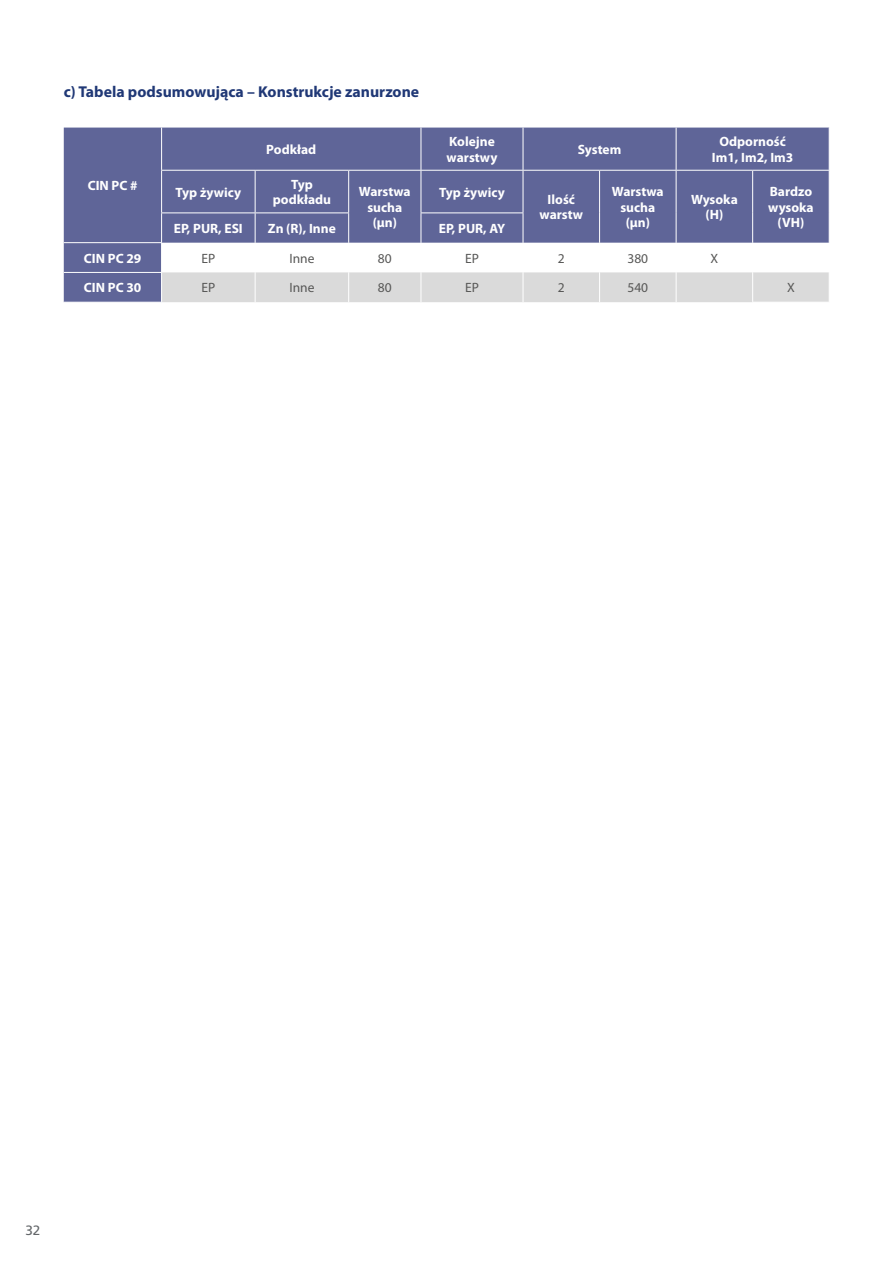
<style>
.page{position:relative;width:893px;height:1263px;background:#fff}
.page>*{position:absolute;margin:0;border:0;box-sizing:border-box;transform-origin:0 0}
.t1{font:700 15.75px "Myriad Pro";color:#203876}
.t2{font:700 13.5px/15.6px "Myriad Pro";color:#fff;text-align:center}
.t3{font:13.5px "Myriad Pro";color:#575756}
.t4{font:13.5px "Frutiger";color:#636669}
</style>
<div class="page">
<div style="left:64px;top:128px;width:765px;height:174px;background:#5f6598"></div>
<hr style="left:161px;top:128px;width:1px;height:42px;background:#fff">
<hr style="left:421px;top:128px;width:1px;height:42px;background:#fff">
<hr style="left:523px;top:128px;width:1px;height:42px;background:#fff">
<hr style="left:676px;top:128px;width:1px;height:42px;background:#fff">
<hr style="left:421px;top:171px;width:1px;height:41px;background:#fff">
<hr style="left:523px;top:171px;width:1px;height:41px;background:#fff">
<hr style="left:676px;top:171px;width:1px;height:42px;background:#fff">
<hr style="left:349px;top:170px;width:72px;height:1px;background:#fff">
<hr style="left:421px;top:170px;width:102px;height:1px;background:#fff">
<hr style="left:523px;top:170px;width:77px;height:1px;background:#fff">
<hr style="left:600px;top:170px;width:76px;height:1px;background:#fff">
<hr style="left:676px;top:170px;width:77px;height:1px;background:#fff">
<hr style="left:753px;top:170px;width:77px;height:1px;background:#fff">
<hr style="left:421px;top:212px;width:102px;height:1px;background:#fff">
<hr style="left:64px;top:242px;width:98px;height:1px;background:#fff">
<hr style="left:64px;top:272px;width:98px;height:1px;background:#fff">
<hr style="left:161px;top:170px;width:94px;height:1px;background:#fff">
<hr style="left:161px;top:171px;width:1px;height:41px;background:#fff">
<hr style="left:255px;top:170px;width:94px;height:1px;background:#fff">
<hr style="left:255px;top:171px;width:1px;height:41px;background:#fff">
<hr style="left:348px;top:171px;width:1px;height:41px;background:#fff">
<hr style="left:161px;top:212px;width:94px;height:1px;background:#fff">
<hr style="left:255px;top:212px;width:94px;height:1px;background:#fff">
<hr style="left:599px;top:171px;width:1px;height:42px;background:#fff">
<hr style="left:752px;top:171px;width:1px;height:42px;background:#fff">
<svg style="left:161px;top:213px;width:668px;height:89px"></svg>
<hr style="left:255px;top:272px;width:1px;height:30px;background:#fff">
<hr style="left:348px;top:272px;width:1px;height:30px;background:#fff">
<hr style="left:421px;top:272px;width:1px;height:30px;background:#fff">
<hr style="left:523px;top:272px;width:1px;height:30px;background:#fff">
<hr style="left:599px;top:272px;width:1px;height:30px;background:#fff">
<hr style="left:676px;top:272px;width:1px;height:30px;background:#fff">
<hr style="left:752px;top:272px;width:1px;height:30px;background:#fff">
<p class="t1" style="left:64px;top:81px;width:357px">c) Tabela podsumowująca – Konstrukcje zanurzone</p>
<p class="t2" style="left:88px;top:177px;width:51px">CIN PC #</p>
<p class="t2" style="left:266px;top:141px;width:51px">Podkład</p>
<p class="t2" style="left:447px;top:133px;width:52px;text-align:left">Kolejne warstwy</p>
<p class="t2" style="left:578px;top:141px;width:45px">System</p>
<p class="t2" style="left:712px;top:133px;width:83px">Odporność<br>Im1, Im2, Im3</p>
<p class="t2" style="left:176px;top:184px;width:67px">Typ żywicy</p>
<p class="t2" style="left:273px;top:176px;width:60px">Typ podkładu</p>
<p class="t2" style="left:359px;top:183px;width:53px">Warstwa sucha (μn)</p>
<p class="t2" style="left:439px;top:184px;width:67px">Typ żywicy</p>
<p class="t2" style="left:174px;top:220px;width:70px">EP, PUR, ESI</p>
<p class="t2" style="left:268px;top:220px;width:69px">Zn (R), Inne</p>
<p class="t2" style="left:439px;top:220px;width:68px">EP, PUR, AY</p>
<p class="t2" style="left:539px;top:191px;width:45px">Ilość warstw</p>
<p class="t2" style="left:612px;top:183px;width:53px">Warstwa sucha (μn)</p>
<p class="t2" style="left:691px;top:191px;width:48px">Wysoka (H)</p>
<p class="t2" style="left:768px;top:183px;width:47px">Bardzo wysoka (VH)</p>
<p class="t2" style="left:84px;top:250px;width:59px">CIN PC 29</p>
<p class="t3" style="left:201px;top:250px;width:15px">EP</p>
<p class="t3" style="left:289px;top:250px;width:27px">Inne</p>
<p class="t3" style="left:378px;top:250px;width:15px">80</p>
<p class="t3" style="left:465px;top:250px;width:15px">EP</p>
<p class="t3" style="left:558px;top:250px;width:8px">2</p>
<p class="t3" style="left:627px;top:250px;width:22px">380</p>
<p class="t3" style="left:710px;top:250px;width:9px">X</p>
<p class="t2" style="left:84px;top:280px;width:59px">CIN PC 30</p>
<p class="t3" style="left:201px;top:280px;width:15px">EP</p>
<p class="t3" style="left:289px;top:280px;width:27px">Inne</p>
<p class="t3" style="left:378px;top:280px;width:15px">80</p>
<p class="t3" style="left:465px;top:280px;width:15px">EP</p>
<p class="t3" style="left:558px;top:280px;width:8px">2</p>
<p class="t3" style="left:627px;top:280px;width:22px">540</p>
<p class="t3" style="left:787px;top:280px;width:9px">X</p>
<p class="t4" style="left:25px;top:1222px;width:17px">32</p>
</div>
